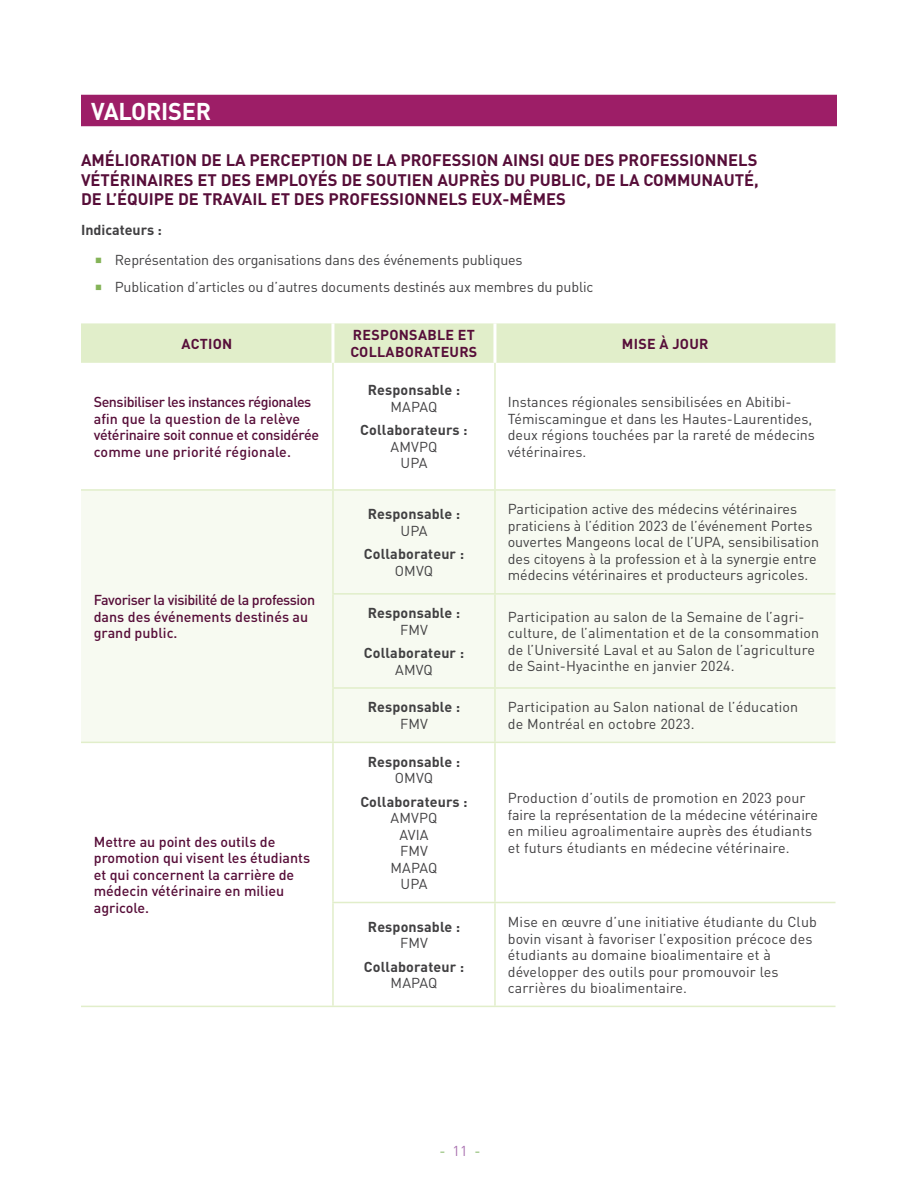
<style>
.page{position:relative;width:918px;height:1188px;background:#fff}
.page>*{position:absolute;margin:0;border:0;box-sizing:border-box;transform-origin:0 0}
.t1{font:700 24px "DINOT";letter-spacing:-.01em;color:#fff}
.t2{font:700 16.5px/19.5px "DINOT";color:#570e39;text-align:justify}
.t3{font:14.25px/16.5px "DINOT";color:#414042}
.t4{font:500 14.25px/16.5px "DINOT";color:#570e39}
.t5{font:700 14.25px "DINOT";letter-spacing:.01em;color:#414042}
.t6{font:500 14.25px/16.5px "DINOT";letter-spacing:-.02em;color:#570e39}
.t7{font:700 14.25px/16.5px "DINOT";letter-spacing:.02em;color:#570e39}
.t8{font:14.25px "DINOT";color:#82b664}
.s1{color:#aa73b1}
</style>
<div class="page">
<div style="left:81px;top:95px;width:756px;height:31px;background:#9d1e67"></div>
<div style="left:81px;top:323px;width:755px;height:40px;background:#e1eeca"></div>
<div style="left:81px;top:491px;width:755px;height:251px;background:#f7faf1"></div>
<hr style="left:332px;top:363px;width:2px;height:126px;background:#e1eeca">
<hr style="left:494px;top:363px;width:2px;height:126px;background:#e1eeca">
<hr style="left:81px;top:489px;width:252px;height:2px;background:#e1eeca">
<hr style="left:333px;top:489px;width:162px;height:2px;background:#e1eeca">
<hr style="left:332px;top:491px;width:2px;height:102px;background:#e1eeca">
<hr style="left:495px;top:489px;width:341px;height:2px;background:#e1eeca">
<hr style="left:494px;top:491px;width:2px;height:102px;background:#e1eeca">
<hr style="left:332px;top:593px;width:163px;height:2px;background:#e1eeca">
<hr style="left:332px;top:595px;width:2px;height:92px;background:#e1eeca">
<hr style="left:495px;top:593px;width:341px;height:2px;background:#e1eeca">
<hr style="left:494px;top:595px;width:2px;height:92px;background:#e1eeca">
<hr style="left:332px;top:687px;width:163px;height:2px;background:#e1eeca">
<hr style="left:332px;top:689px;width:2px;height:53px;background:#e1eeca">
<hr style="left:495px;top:687px;width:341px;height:2px;background:#e1eeca">
<hr style="left:494px;top:689px;width:2px;height:53px;background:#e1eeca">
<hr style="left:81px;top:742px;width:252px;height:1px;background:#e1eeca">
<hr style="left:333px;top:742px;width:162px;height:1px;background:#e1eeca">
<hr style="left:332px;top:743px;width:2px;height:159px;background:#e1eeca">
<hr style="left:495px;top:742px;width:341px;height:1px;background:#e1eeca">
<hr style="left:494px;top:743px;width:2px;height:159px;background:#e1eeca">
<hr style="left:332px;top:903px;width:2px;height:103px;background:#e1eeca">
<hr style="left:494px;top:903px;width:2px;height:103px;background:#e1eeca">
<hr style="left:332px;top:902px;width:163px;height:1px;background:#e1eeca">
<hr style="left:495px;top:902px;width:341px;height:1px;background:#e1eeca">
<hr style="left:81px;top:1006px;width:252px;height:1px;background:#e1eeca">
<hr style="left:333px;top:1006px;width:162px;height:1px;background:#e1eeca">
<hr style="left:495px;top:1006px;width:341px;height:1px;background:#e1eeca">
<hr style="left:331px;top:323px;width:3px;height:40px;background:#fff">
<hr style="left:493px;top:323px;width:3px;height:40px;background:#fff">
<h1 class="t1" style="left:91px;top:95px;width:122px">VALORISER</h1>
<p class="t2" style="left:81px;top:150px;width:679px">AMÉLIORATION DE LA PERCEPTION DE LA PROFESSION AINSI QUE DES PROFESSIONNELS VÉTÉRINAIRES ET DES EMPLOYÉS DE SOUTIEN AUPRÈS DU PUBLIC, DE LA COMMUNAUTÉ, DE L’ÉQUIPE DE TRAVAIL ET DES PROFESSIONNELS EUX-MÊMES</p>
<p class="t5" style="left:81px;top:220px;width:82px">Indicateurs :</p>
<p class="t3" style="left:115px;top:246px;width:480px;line-height:27.3px">Représentation des organisations dans des événements publiques<br>Publication d’articles ou d’autres documents destinés aux membres du public</p>
<p class="t7" style="left:182px;top:335px;width:52px">ACTION</p>
<p class="t7" style="left:351px;top:326px;width:128px">RESPONSABLE ET<br>COLLABORATEURS</p>
<p class="t7" style="left:622px;top:335px;width:88px">MISE À JOUR</p>
<p class="t6" style="left:94px;top:393px;width:227px">Sensibiliser les instances régionales afin que la question de la relève vétérinaire soit connue et considérée comme une priorité régionale.</p>
<p class="t5" style="left:368px;top:381px;width:94px">Responsable :</p>
<p class="t3" style="left:390px;top:398px;width:48px">MAPAQ</p>
<p class="t5" style="left:360px;top:420px;width:109px">Collaborateurs :</p>
<p class="t3" style="left:391px;top:438px;width:48px;text-align:center">AMVPQ<br>UPA</p>
<p class="t3" style="left:508px;top:393px;width:309px">Instances régionales sensibilisées en Abitibi-Témiscamingue et dans les Hautes-Laurentides, deux régions touchées par la rareté de médecins vétérinaires.</p>
<p class="t4" style="left:94px;top:591px;width:223px">Favoriser la visibilité de la profession dans des événements destinés au grand public.</p>
<p class="t4" style="left:94px;top:833px;width:218px">Mettre au point des outils de promotion qui visent les étudiants et qui concernent la carrière de médecin vétérinaire en milieu agricole.</p>
<p class="t5" style="left:368px;top:504px;width:94px">Responsable :</p>
<p class="t3" style="left:400px;top:522px;width:28px">UPA</p>
<p class="t5" style="left:364px;top:544px;width:102px">Collaborateur :</p>
<p class="t3" style="left:395px;top:562px;width:40px">OMVQ</p>
<p class="t5" style="left:368px;top:603px;width:94px">Responsable :</p>
<p class="t3" style="left:400px;top:621px;width:29px">FMV</p>
<p class="t5" style="left:364px;top:643px;width:102px">Collaborateur :</p>
<p class="t3" style="left:395px;top:661px;width:39px">AMVQ</p>
<p class="t5" style="left:368px;top:698px;width:94px">Responsable :</p>
<p class="t3" style="left:400px;top:715px;width:29px">FMV</p>
<p class="t5" style="left:368px;top:752px;width:94px">Responsable :</p>
<p class="t3" style="left:395px;top:769px;width:40px">OMVQ</p>
<p class="t5" style="left:360px;top:792px;width:109px">Collaborateurs :</p>
<p class="t3" style="left:391px;top:809px;width:48px;text-align:center">AMVPQ<br>AVIA<br>FMV<br>MAPAQ<br>UPA</p>
<p class="t5" style="left:368px;top:917px;width:94px">Responsable :</p>
<p class="t3" style="left:400px;top:934px;width:29px">FMV</p>
<p class="t5" style="left:364px;top:957px;width:102px">Collaborateur :</p>
<p class="t3" style="left:391px;top:974px;width:48px">MAPAQ</p>
<p class="t3" style="left:508px;top:500px;width:313px">Participation active des médecins vétérinaires praticiens à l’édition 2023 de l’événement Portes ouvertes Mangeons local de l’UPA, sensibilisation des citoyens à la profession et à la synergie entre médecins vétérinaires et producteurs agricoles.</p>
<p class="t3" style="left:508px;top:608px;width:313px">Participation au salon de la Semaine de l’agri&shy;culture, de l’alimentation et de la consommation de l’Université Laval et au Salon de l’agriculture de Saint-Hyacinthe en janvier 2024.</p>
<p class="t3" style="left:508px;top:698px;width:292px">Participation au Salon national de l’éducation de Montréal en octobre 2023.</p>
<p class="t3" style="left:508px;top:789px;width:312px">Production d’outils de promotion en 2023 pour faire la représentation de la médecine vétérinaire en milieu agroalimentaire auprès des étudiants et futurs étudiants en médecine vétérinaire.</p>
<p class="t3" style="left:508px;top:913px;width:311px">Mise en œuvre d’une initiative étudiante du Club bovin visant à favoriser l’exposition précoce des étudiants au domaine bioalimentaire et à développer des outils pour promouvoir les carrières du bioalimentaire.</p>
<p class="t8" style="left:439px;top:1141px;width:43px">- <span class="s1">11</span> -</p>
</div>
